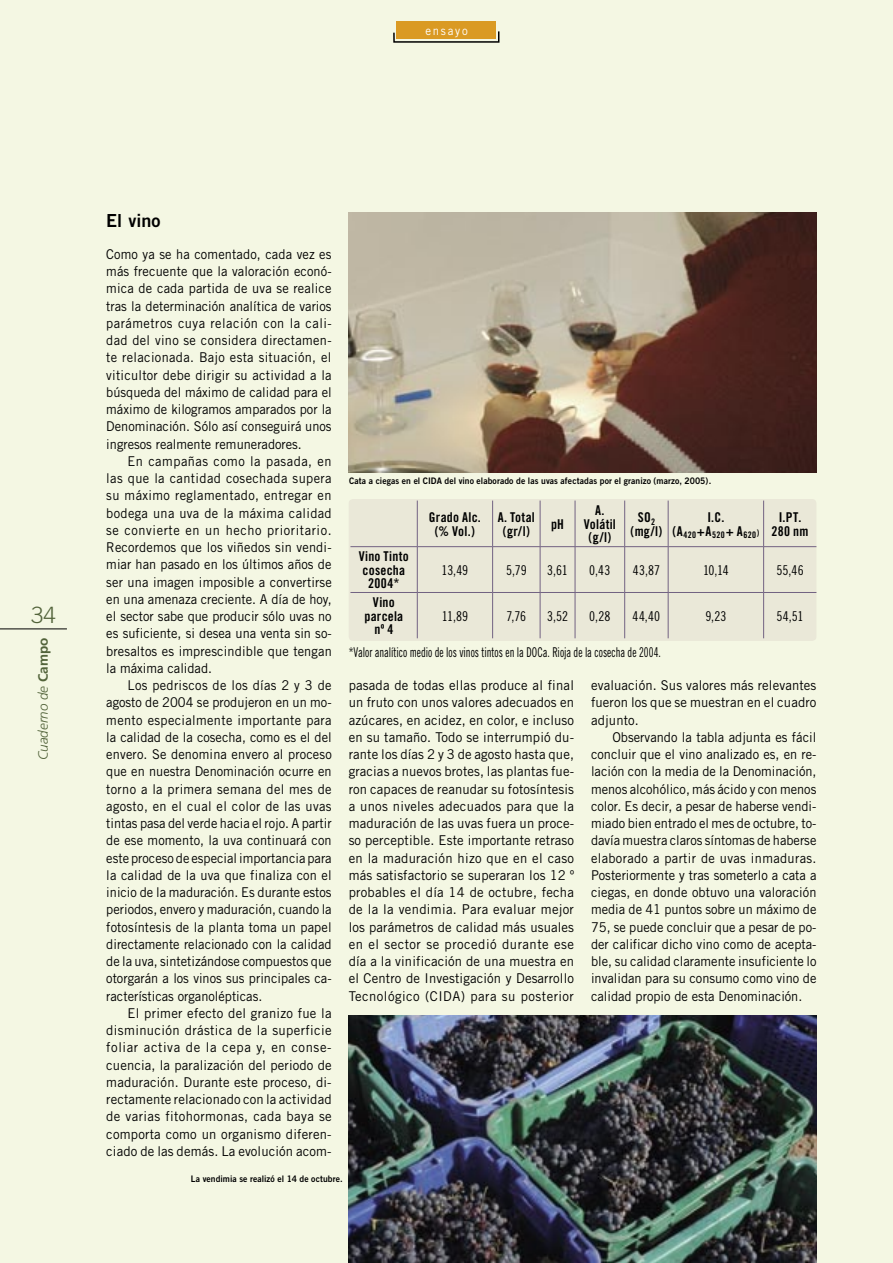
<style>
.page{position:relative;width:893px;height:1263px;background:#f4f7e3}
.page>*{position:absolute;margin:0;border:0;box-sizing:border-box;transform-origin:0 0}
.t1{font:300 22.5px "Trade Gothic";color:#52633a}
.t2{font:18px "Trade Gothic Bold Two";color:#000}
.t3{font:13.5px/17.2px "Trade Gothic";letter-spacing:.01em;color:#000;text-align:justify;scale:.95 1}
.t4{font:13.5px/17.2px "Trade Gothic";letter-spacing:.01em;color:#000;text-align:justify}
.t5{font:13.5px/13.5px "Trade Gothic Bold Cond Twenty";letter-spacing:.015em;color:#000;text-align:center}
.t6{font:13.5px "Trade Gothic Cond Eighteen";color:#000;scale:.8 1}
.t7{font:13.5px "Trade Gothic Cond Eighteen";color:#000}
.t8{font:italic 300 13.5px "Frutiger";color:#52633a}
.t9{font:12px "Trade Gothic";letter-spacing:.15em;color:#fff;scale:.95 1}
.t10{font:9px "Trade Gothic Bold Two";letter-spacing:.01em;color:#000;scale:.95 1}
.t11{font:9px "Trade Gothic Bold Cond Twenty";letter-spacing:.04em;color:#000}
.s1{font-weight:700;font-style:normal}
</style>
<div class="page">
<hr style="left:0;top:628px;width:67px;height:1px;background:#000">
<div style="left:397px;top:21px;width:99px;height:18px;background:#da9a23"></div>
<svg style="left:393px;top:30px;width:107px;height:13px"></svg>
<div style="left:349px;top:499px;width:467px;height:142px;background:#eae8d8"></div>
<hr style="left:417px;top:501px;width:1px;height:45px;background:#726282">
<hr style="left:492px;top:501px;width:1px;height:45px;background:#726282">
<hr style="left:540px;top:501px;width:1px;height:45px;background:#726282">
<hr style="left:575px;top:501px;width:1px;height:45px;background:#726282">
<hr style="left:624px;top:501px;width:1px;height:45px;background:#726282">
<hr style="left:668px;top:501px;width:1px;height:45px;background:#726282">
<hr style="left:763px;top:501px;width:1px;height:45px;background:#726282">
<hr style="left:350px;top:546px;width:67px;height:1px;background:#726282">
<hr style="left:417px;top:546px;width:76px;height:1px;background:#726282">
<hr style="left:417px;top:547px;width:1px;height:45px;background:#726282">
<hr style="left:493px;top:546px;width:47px;height:1px;background:#726282">
<hr style="left:492px;top:547px;width:1px;height:45px;background:#726282">
<hr style="left:540px;top:546px;width:35px;height:1px;background:#726282">
<hr style="left:540px;top:547px;width:1px;height:45px;background:#726282">
<hr style="left:575px;top:546px;width:50px;height:1px;background:#726282">
<hr style="left:575px;top:547px;width:1px;height:45px;background:#726282">
<hr style="left:625px;top:546px;width:43px;height:1px;background:#726282">
<hr style="left:624px;top:547px;width:1px;height:45px;background:#726282">
<hr style="left:668px;top:546px;width:96px;height:1px;background:#726282">
<hr style="left:668px;top:547px;width:1px;height:45px;background:#726282">
<hr style="left:764px;top:546px;width:52px;height:1px;background:#726282">
<hr style="left:763px;top:547px;width:1px;height:45px;background:#726282">
<hr style="left:350px;top:592px;width:67px;height:1px;background:#726282">
<hr style="left:417px;top:592px;width:76px;height:1px;background:#726282">
<hr style="left:417px;top:593px;width:1px;height:45px;background:#726282">
<hr style="left:493px;top:592px;width:47px;height:1px;background:#726282">
<hr style="left:492px;top:593px;width:1px;height:45px;background:#726282">
<hr style="left:540px;top:592px;width:35px;height:1px;background:#726282">
<hr style="left:540px;top:593px;width:1px;height:45px;background:#726282">
<hr style="left:575px;top:592px;width:50px;height:1px;background:#726282">
<hr style="left:575px;top:593px;width:1px;height:45px;background:#726282">
<hr style="left:625px;top:592px;width:43px;height:1px;background:#726282">
<hr style="left:624px;top:593px;width:1px;height:45px;background:#726282">
<hr style="left:668px;top:592px;width:96px;height:1px;background:#726282">
<hr style="left:668px;top:593px;width:1px;height:45px;background:#726282">
<hr style="left:764px;top:592px;width:52px;height:1px;background:#726282">
<hr style="left:763px;top:593px;width:1px;height:45px;background:#726282">
<img style="left:349px;top:213px;width:467px;height:259px">
<img style="left:349px;top:1016px;width:467px;height:247px">
<p class="t9" style="left:425px;top:23px;width:46px">ensayo</p>
<h1 class="t1" style="left:31px;top:601px;width:27px">34</h1>
<p class="t8" style="left:35px;top:760px;width:124px;rotate:-90deg">Cuaderno de <span class="s1">Campo</span></p>
<h2 class="t2" style="left:106px;top:210px;width:56px">El vino</h2>
<p class="t3" style="left:106px;top:245px;width:239px">Como ya se ha comentado, cada vez es más frecuente que la valoración econó&shy;mica de cada partida de uva se realice tras la determinación analítica de varios parámetros cuya relación con la cali&shy;dad del vino se considera directamen&shy;te relacionada. Bajo esta situación, el viticultor debe dirigir su actividad a la búsqueda del máximo de calidad para el máximo de kilogramos amparados por la Denominación. Sólo así conseguirá unos ingresos realmente remuneradores.</p>
<p class="t3" style="left:106px;top:452px;width:239px;text-indent:21px">En campañas como la pasada, en las que la cantidad cosechada supera su máximo reglamentado, entregar en bodega una uva de la máxima calidad se convierte en un hecho prioritario.<br>Recordemos que los viñedos sin vendi&shy;miar han pasado en los últimos años de ser una imagen imposible a convertirse en una amenaza creciente. A día de hoy, el sector sabe que producir sólo uvas no es suficiente, si desea una venta sin so&shy;bresaltos es imprescindible que tengan la máxima calidad.</p>
<p class="t3" style="left:106px;top:676px;width:239px;text-indent:21px">Los pedriscos de los días 2 y 3 de agosto de 2004 se produjeron en un mo&shy;mento especialmente importante para la calidad de la cosecha, como es el del envero. Se denomina envero al proceso que en nuestra Denominación ocurre en torno a la primera semana del mes de agosto, en el cual el color de las uvas tintas pasa del verde hacia el rojo. A partir de ese momento, la uva continuará con este proceso de especial importancia para la calidad de la uva que finaliza con el inicio de la maduración. Es durante estos periodos, envero y maduración, cuando la fotosíntesis de la planta toma un papel directamente relacionado con la calidad de la uva, sintetizándose compuestos que otorgarán a los vinos sus principales ca&shy;racterísticas organolépticas.</p>
<p class="t4" style="left:106px;top:1004px;width:227px;text-indent:21px">El primer efecto del granizo fue la disminución drástica de la superficie foliar activa de la cepa y, en conse&shy;cuencia, la paralización del periodo de maduración. Durante este proceso, di&shy;rectamente relacionado con la actividad de varias fitohormonas, cada baya se comporta como un organismo diferen&shy;ciado de las demás. La evolución acom-</p>
<p class="t10" style="left:349px;top:476px;width:383px">Cata a ciegas en el CIDA del vino elaborado de las uvas afectadas por el granizo (marzo, 2005).</p>
<p class="t5" style="left:429px;top:510px;width:53px">Grado Alc. (% Vol.)</p>
<p class="t5" style="left:498px;top:510px;width:39px">A. Total (gr/l)</p>
<p class="t5" style="left:551px;top:517px;width:14px">pH</p>
<p class="t5" style="left:584px;top:504px;width:34px">A.<br>Volátil (g/l)</p>
<p class="t5" style="left:630px;top:510px;width:33px">SO<sub>2 </sub>(mg/l)</p>
<p class="t5" style="left:707px;top:510px;width:19px">I.C.</p>
<p class="t11" style="left:673px;top:530px;width:88px"><sup>(A</sup>420<sup>+A</sup>520<sup>+</sup> <sup>A</sup>620)</p>
<p class="t5" style="left:772px;top:510px;width:38px">I.PT.<br>280 nm</p>
<p class="t5" style="left:359px;top:549px;width:52px">Vino Tinto cosecha<br>2004*</p>
<p class="t7" style="left:442px;top:562px;width:28px">13,49</p>
<p class="t7" style="left:506px;top:562px;width:22px">5,79</p>
<p class="t7" style="left:547px;top:562px;width:22px">3,61</p>
<p class="t7" style="left:589px;top:562px;width:23px">0,43</p>
<p class="t7" style="left:633px;top:562px;width:29px">43,87</p>
<p class="t7" style="left:703px;top:562px;width:27px">10,14</p>
<p class="t7" style="left:776px;top:562px;width:29px">55,46</p>
<p class="t5" style="left:364px;top:595px;width:40px">Vino parcela nº 4</p>
<p class="t7" style="left:442px;top:608px;width:28px">11,89</p>
<p class="t7" style="left:507px;top:608px;width:21px">7,76</p>
<p class="t7" style="left:547px;top:608px;width:22px">3,52</p>
<p class="t7" style="left:589px;top:608px;width:23px">0,28</p>
<p class="t7" style="left:633px;top:608px;width:29px">44,40</p>
<p class="t7" style="left:705px;top:608px;width:23px">9,23</p>
<p class="t7" style="left:777px;top:608px;width:28px">54,51</p>
<p class="t6" style="left:349px;top:644px;width:392px">*Valor analítico medio de los vinos tintos en la DOCa. Rioja de la cosecha de 2004.</p>
<p class="t4" style="left:349px;top:676px;width:227px">pasada de todas ellas produce al final un fruto con unos valores adecuados en azúcares, en acidez, en color, e incluso en su tamaño. Todo se interrumpió du&shy;rante los días 2 y 3 de agosto hasta que, gracias a nuevos brotes, las plantas fue&shy;ron capaces de reanudar su fotosíntesis a unos niveles adecuados para que la maduración de las uvas fuera un proce&shy;so perceptible. Este importante retraso en la maduración hizo que en el caso más satisfactorio se superaran los 12 º probables el día 14 de octubre, fecha de la la vendimia. Para evaluar mejor los parámetros de calidad más usuales en el sector se procedió durante ese día a la vinificación de una muestra en el Centro de Investigación y Desarrollo Tecnológico (CIDA) para su posterior</p>
<p class="t4" style="left:591px;top:676px;width:227px">evaluación. Sus valores más relevantes fueron los que se muestran en el cuadro adjunto.</p>
<p class="t3" style="left:591px;top:728px;width:239px;text-indent:21px">Observando la tabla adjunta es fácil concluir que el vino analizado es, en re&shy;lación con la media de la Denominación, menos alcohólico, más ácido y con menos color. Es decir, a pesar de haberse vendi&shy;miado bien entrado el mes de octubre, to&shy;davía muestra claros síntomas de haberse elaborado a partir de uvas inmaduras.<br>Posteriormente y tras someterlo a cata a ciegas, en donde obtuvo una valoración media de 41 puntos sobre un máximo de 75, se puede concluir que a pesar de po&shy;der calificar dicho vino como de acepta&shy;ble, su calidad claramente insuficiente lo invalidan para su consumo como vino de calidad propio de esta Denominación.</p>
<p class="t10" style="left:191px;top:1173px;width:161px">La vendimia se realizó el 14 de octubre.</p>
</div>
